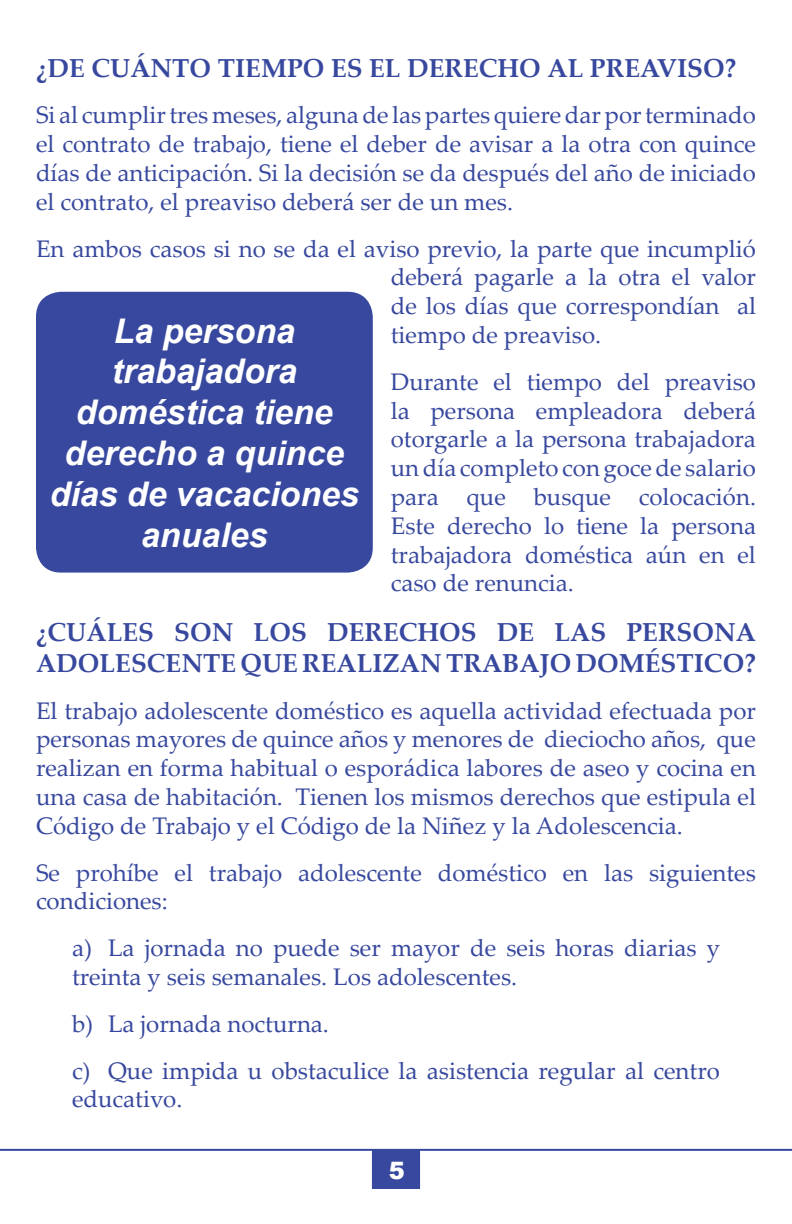
<style>
.page{position:relative;width:792px;height:1224px;background:#fff}
.page>*{position:absolute;margin:0;border:0;box-sizing:border-box;transform-origin:0 0}
.t1{font:italic 700 34px/40.8px "Arial";color:#fff;text-align:center}
.t2{font:700 26px/31.2px "Palatino Linotype";color:#37489e}
.t3{font:24px/28.8px "Palatino Linotype";color:#37489e;text-align:justify}
.t4{font:900 24px "Arial";color:#fff}
</style>
<div class="page">
<div style="left:372px;top:1150px;width:48px;height:39px;background:#37489e"></div>
<hr style="left:0;top:1149px;width:792px;height:2px;background:#37489e">
<div style="left:37px;top:293px;width:335px;height:279px;background:#37489e;border-radius:24px"></div>
<div style="left:36px;top:292px;width:337px;height:281px;border:2px solid #37489e;border-radius:24px"></div>
<p class="t2" style="left:36px;top:51px;width:702px">¿DE CUÁNTO TIEMPO ES EL DERECHO AL PREAVISO?</p>
<p class="t3" style="left:36px;top:100px;width:721px">Si al cumplir tres meses, alguna de las partes quiere dar por terminado el contrato de trabajo, tiene el deber de avisar a la otra con quince días de anticipación. Si la decisión se da después del año de iniciado el contrato, el preaviso deberá ser de un mes.</p>
<p class="t3" style="left:391px;top:233px;width:367px;text-indent:-355px">En ambos casos si no se da el aviso previo, la parte que incumplió deberá pagarle a la otra el valor de los días que correspondían al tiempo de preaviso.</p>
<p class="t3" style="left:391px;top:366px;width:367px">Durante el tiempo del preaviso la persona empleadora deberá otorgarle a la persona trabajadora un día completo con goce de salario para que busque colocación.<br>Este derecho lo tiene la persona trabajadora doméstica aún en el caso de renuncia.</p>
<p class="t2" style="left:36px;top:615px;width:722px">¿CUÁLES SON LOS DERECHOS DE LAS PERSONA<br>ADOLESCENTE QUE REALIZAN TRABAJO DOMÉSTICO?</p>
<p class="t3" style="left:36px;top:695px;width:722px">El trabajo adolescente doméstico es aquella actividad efectuada por personas mayores de quince años y menores de dieciocho años, que realizan en forma habitual o esporádica labores de aseo y cocina en una casa de habitación. Tienen los mismos derechos que estipula el Código de Trabajo y el Código de la Niñez y la Adolescencia.</p>
<p class="t3" style="left:36px;top:857px;width:721px">Se prohíbe el trabajo adolescente doméstico en las siguientes condiciones:</p>
<p class="t3" style="left:72px;top:933px;width:650px">a) La jornada no puede ser mayor de seis horas diarias y treinta y seis semanales. Los adolescentes.</p>
<p class="t3" style="left:72px;top:999px;width:650px;line-height:46.8px">b) La jornada nocturna.<br>c) Que impida u obstaculice la asistencia regular al centro</p>
<p class="t3" style="left:72px;top:1084px;width:112px">educativo.</p>
<h1 class="t1" style="left:50px;top:312px;width:311px">La persona trabajadora doméstica tiene derecho a quince días de vacaciones anuales</h1>
<p class="t4" style="left:389px;top:1153px;width:18px">5</p>
</div>
